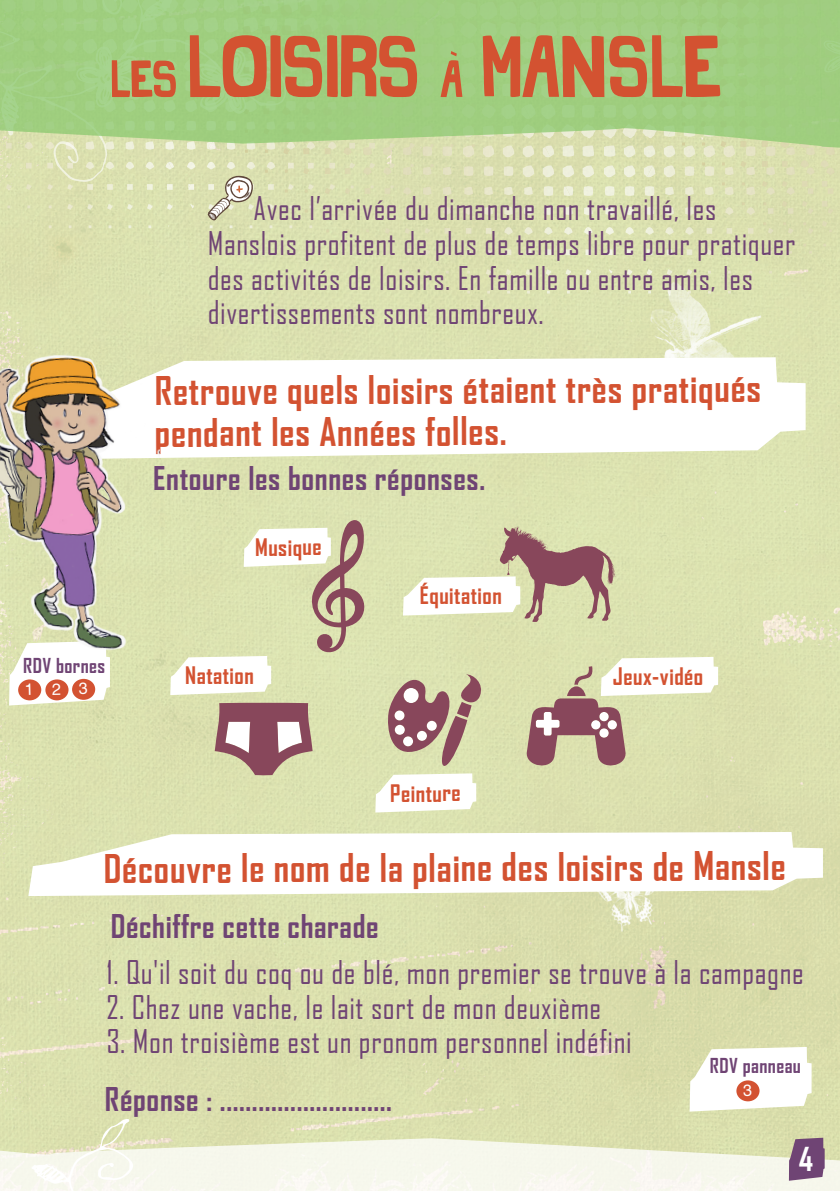
<style>
.page{position:relative;width:840px;height:1191px;background:#fff}
.page>*{position:absolute;margin:0;border:0;box-sizing:border-box;transform-origin:0 0}
.t1{font:88.4px "Grind Zero";letter-spacing:-.065em;color:#d35231}
.t2{font:700 37.8px/42.4px "Agency FB";letter-spacing:.015em;color:#d35231}
.t3{font:700 31.6px "Agency FB";color:#fff}
.t4{font:31.4px/34.6px "Agency FB";letter-spacing:.02em;color:#6f4474}
.t5{font:700 31.4px "Agency FB";letter-spacing:.02em;color:#6f4474}
.t6{font:700 23px "Agency FB";letter-spacing:.015em;color:#d35231}
.t7{font:700 19.8px "Agency FB";letter-spacing:.02em;color:#6f4474}
.s1{font-size:52.6px}
</style>
<div class="page">
<div style="left:0;top:146px;width:839px;height:989px;background:#dbe0af"></div>
<svg style="left:31px;top:1118px;width:103px;height:17px;background:#dce1b1"></svg>
<svg style="left:0;top:1135px;width:839px;height:56px;background:#f1f2e0"></svg>
<svg style="left:817px;top:0;width:22px;height:172px;background:#aad088"></svg>
<svg style="left:286px;top:0;width:535px;height:146px;background:#a3cf84"></svg>
<svg style="left:166px;top:357px;width:639px;height:102px"></svg>
<svg style="left:28px;top:832px;width:794px;height:64px"></svg>
<img style="left:0;top:342px;width:166px;height:327px">
<svg style="left:0;top:0;width:286px;height:221px;background:#b6d594"></svg>
<svg style="left:170px;top:520px;width:547px;height:292px;background:#d6d3af"></svg>
<svg style="left:450px;top:51px;width:6px;height:5px"></svg>
<svg style="left:788px;top:1137px;width:36px;height:43px;background:#805c7f"></svg>
<svg style="left:9px;top:641px;width:101px;height:64px"></svg>
<svg style="left:689px;top:1047px;width:122px;height:64px"></svg>
<p class="t1" style="left:112px;top:28px;width:618px"><span class="s1">LES</span> LOISIRS <span class="s1">A</span> MANSLE</p>
<p class="t4" style="left:207px;top:191px;width:589px;text-indent:46px">Avec l’arrivée du dimanche non travaillé, les Manslois profitent de plus de temps libre pour pratiquer des activités de loisirs. En famille ou entre amis, les divertissements sont nombreux.</p>
<p class="t2" style="left:155px;top:367px;width:607px">Retrouve quels loisirs étaient très pratiqués pendant les Années folles.</p>
<p class="t5" style="left:153px;top:459px;width:333px">Entoure les bonnes réponses.</p>
<p class="t7" style="left:23px;top:653px;width:83px">RDV bornes</p>
<p class="t6" style="left:255px;top:532px;width:68px">Musique</p>
<p class="t6" style="left:185px;top:661px;width:70px">Natation</p>
<p class="t6" style="left:419px;top:581px;width:84px">Équitation</p>
<p class="t6" style="left:390px;top:778px;width:72px">Peinture</p>
<p class="t6" style="left:612px;top:662px;width:92px">Jeux-vidéo</p>
<p class="t2" style="left:104px;top:845px;width:683px">Découvre le nom de la plaine des loisirs de Mansle</p>
<p class="t5" style="left:111px;top:907px;width:269px">Déchiffre cette charade</p>
<p class="t4" style="left:106px;top:954px;width:698px">1. Qu'il soit du coq ou de blé, mon premier se trouve à la campagne</p>
<p class="t4" style="left:106px;top:989px;width:496px">2. Chez une vache, le lait sort de mon deuxième</p>
<p class="t4" style="left:106px;top:1023px;width:526px">3. Mon troisième est un pronom personnel indéfini</p>
<p class="t5" style="left:105px;top:1079px;width:288px">Réponse : ...........................</p>
<p class="t3" style="left:798px;top:1139px;width:16px">4</p>
<p class="t7" style="left:709px;top:1053px;width:92px">RDV panneau</p>
</div>
